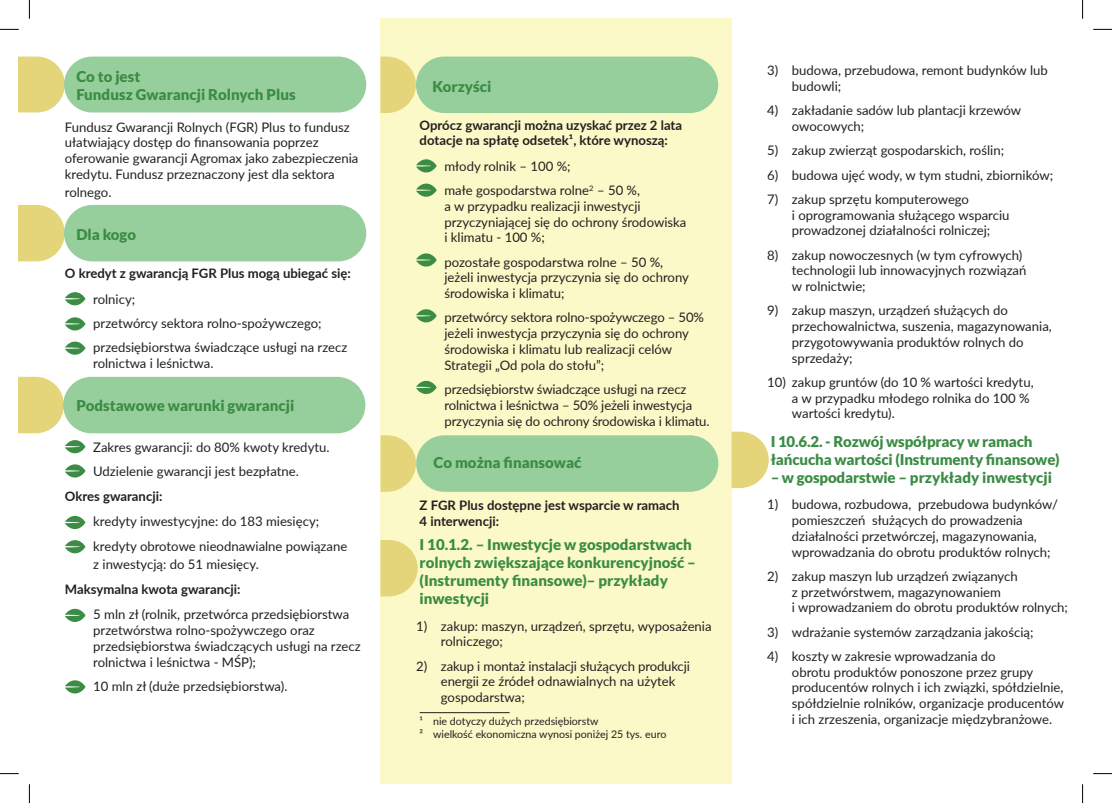
<style>
.page{position:relative;width:1112px;height:803px;background:#fff}
.page>*{position:absolute;margin:0;border:0;box-sizing:border-box;transform-origin:0 0}
.Nagłówek{font:900 15px/18px "Lato";color:#3b8c45}
.Nagłówek_1{font:900 15px/18px "Lato";color:#3b8c45}
.t_z_punktatorami_2{font:13.12px/15.8px "Lato";color:#231f20}
.t_z_punktatorami{font:13.12px/15.8px "Lato";color:#231f20}
.t_akapitowt{font:700 13.12px/15.8px "Lato";color:#231f20}
.t_akapitowt-2{font:13.12px/15.8px "Lato";color:#231f20}
.przypis{font:10.62px "Lato";color:#231f20}
</style>
<div class="page">
<div style="left:380px;top:19px;width:351px;height:765px;background:#faf9c7"></div>
<svg style="left:380px;top:540px;width:37px;height:56px;background:#e7da87"></svg>
<div style="left:416px;top:435px;width:302px;height:57px;background:#96cf9c;border-radius:28px"></div>
<svg style="left:380px;top:435px;width:36px;height:57px"></svg>
<svg style="left:380px;top:57px;width:36px;height:56px"></svg>
<div style="left:416px;top:57px;width:302px;height:56px;background:#96cf9c;border-radius:28px"></div>
<div style="left:63px;top:377px;width:302px;height:56px;background:#96cf9c;border-radius:28px"></div>
<svg style="left:19px;top:205px;width:46px;height:56px;background:#e7da8c"></svg>
<div style="left:64px;top:205px;width:302px;height:56px;background:#96cf9c;border-radius:28px"></div>
<svg style="left:19px;top:57px;width:46px;height:55px;background:#e7da8b"></svg>
<div style="left:64px;top:57px;width:302px;height:55px;background:#96cf9c;border-radius:28px"></div>
<svg style="left:65px;top:292px;width:20px;height:14px"></svg>
<svg style="left:65px;top:317px;width:20px;height:14px"></svg>
<svg style="left:65px;top:341px;width:20px;height:14px"></svg>
<svg style="left:19px;top:377px;width:66px;height:77px"></svg>
<svg style="left:65px;top:464px;width:20px;height:14px"></svg>
<svg style="left:65px;top:515px;width:20px;height:15px"></svg>
<svg style="left:65px;top:540px;width:20px;height:14px"></svg>
<svg style="left:65px;top:608px;width:20px;height:14px"></svg>
<svg style="left:65px;top:680px;width:20px;height:14px"></svg>
<svg style="left:416px;top:159px;width:20px;height:14px"></svg>
<svg style="left:416px;top:183px;width:20px;height:14px"></svg>
<svg style="left:416px;top:253px;width:20px;height:14px"></svg>
<svg style="left:416px;top:309px;width:20px;height:14px"></svg>
<svg style="left:416px;top:380px;width:20px;height:14px"></svg>
<hr style="left:419px;top:712px;width:90px;height:1px;background:#231f20">
<svg style="left:731px;top:432px;width:37px;height:56px;background:#e8db8f"></svg>
<svg style="left:0;top:29px;width:19px;height:1px"></svg>
<svg style="left:1093px;top:29px;width:18px;height:1px"></svg>
<svg style="left:0;top:773px;width:19px;height:1px"></svg>
<svg style="left:1093px;top:773px;width:18px;height:1px"></svg>
<svg style="left:29px;top:0;width:1px;height:19px"></svg>
<svg style="left:29px;top:784px;width:1px;height:19px"></svg>
<svg style="left:1082px;top:0;width:1px;height:19px"></svg>
<svg style="left:1082px;top:784px;width:1px;height:19px"></svg>
<p class="Nagłówek_1" style="left:76px;top:67px;width:221px">Co to jest<br>Fundusz Gwarancji Rolnych Plus</p>
<p class="t_akapitowt-2" style="left:65px;top:118px;width:295px">Fundusz Gwarancji Rolnych (FGR) Plus to fundusz ułatwiający dostęp do finansowania poprzez oferowanie gwarancji Agromax jako zabezpieczenia kredytu. Fundusz przeznaczony jest dla sektora</p>
<p class="t_akapitowt-2" style="left:65px;top:184px;width:48px">rolnego.</p>
<p class="Nagłówek_1" style="left:76px;top:225px;width:61px">Dla kogo</p>
<p class="t_akapitowt" style="left:65px;top:265px;width:287px">O kredyt z gwarancją FGR Plus mogą ubiegać się:</p>
<p class="t_z_punktatorami" style="left:93px;top:290px;width:43px">rolnicy;</p>
<p class="t_z_punktatorami" style="left:93px;top:315px;width:230px">przetwórcy sektora rolno-spożywczego;</p>
<p class="t_z_punktatorami" style="left:93px;top:339px;width:255px">przedsiębiorstwa świadczące usługi na rzecz rolnictwa i leśnictwa.</p>
<p class="Nagłówek_1" style="left:76px;top:396px;width:219px">Podstawowe warunki gwarancji</p>
<p class="t_z_punktatorami" style="left:93px;top:438px;width:238px">Zakres gwarancji: do 80% kwoty kredytu.</p>
<p class="t_z_punktatorami" style="left:93px;top:463px;width:207px">Udzielenie gwarancji jest bezpłatne.</p>
<p class="t_akapitowt" style="left:65px;top:488px;width:99px">Okres gwarancji:</p>
<p class="t_z_punktatorami" style="left:93px;top:513px;width:227px">kredyty inwestycyjne: do 183 miesięcy;</p>
<p class="t_z_punktatorami" style="left:93px;top:536px;width:255px;line-height:18px">kredyty obrotowe nieodnawialne powiązane z inwestycją: do 51 miesięcy.</p>
<p class="t_akapitowt" style="left:65px;top:581px;width:177px">Maksymalna kwota gwarancji:</p>
<p class="t_z_punktatorami" style="left:93px;top:606px;width:269px">5 mln zł (rolnik, przetwórca przedsiębiorstwa przetwórstwa rolno-spożywczego oraz przedsiębiorstwa świadczących usługi na rzecz rolnictwa i leśnictwa - MŚP);</p>
<p class="t_z_punktatorami" style="left:93px;top:678px;width:196px">10 mln zł (duże przedsiębiorstwa).</p>
<p class="Nagłówek_1" style="left:432px;top:77px;width:60px">Korzyści</p>
<p class="t_akapitowt" style="left:419px;top:116px;width:264px">Oprócz gwarancji można uzyskać przez 2 lata dotacje na spłatę odsetek1, które wynoszą:</p>
<p class="t_z_punktatorami" style="left:444px;top:158px;width:128px">młody rolnik – 100 %;</p>
<p class="t_z_punktatorami" style="left:444px;top:182px;width:243px">małe gospodarstwa rolne<sup>2</sup> – 50 %,<br>a w przypadku realizacji inwestycji przyczyniającej się do ochrony środowiska i klimatu - 100 %;</p>
<p class="t_z_punktatorami" style="left:444px;top:253px;width:246px">pozostałe gospodarstwa rolne – 50 %, jeżeli inwestycja przyczynia się do ochrony środowiska i klimatu;</p>
<p class="t_z_punktatorami" style="left:444px;top:309px;width:261px">przetwórcy sektora rolno-spożywczego – 50% jeżeli inwestycja przyczynia się do ochrony środowiska i klimatu lub realizacji celów Strategii „Od pola do stołu”;</p>
<p class="t_z_punktatorami" style="left:444px;top:381px;width:266px">przedsiębiorstw świadczące usługi na rzecz rolnictwa i leśnictwa – 50% jeżeli inwestycja przyczynia się do ochrony środowiska i klimatu.</p>
<p class="Nagłówek_1" style="left:433px;top:453px;width:149px">Co można finansować</p>
<p class="t_akapitowt" style="left:419px;top:497px;width:261px">Z FGR Plus dostępne jest wsparcie w ramach<br>4 interwencji:</p>
<p class="Nagłówek" style="left:419px;top:535px;width:278px">I 10.1.2. – Inwestycje w gospodarstwach rolnych zwiększające konkurencyjność – (Instrumenty finansowe)– przykłady inwestycji</p>
<p class="t_z_punktatorami_2" style="left:441px;top:617px;width:272px;text-indent:-25px">1) zakup: maszyn, urządzeń, sprzętu, wyposażenia rolniczego;</p>
<p class="t_z_punktatorami_2" style="left:441px;top:657px;width:250px;text-indent:-25px">2) zakup i montaż instalacji służących produkcji energii ze źródeł odnawialnych na użytek gospodarstwa;</p>
<p class="przypis" style="left:419px;top:714px;width:180px">¹ nie dotyczy dużych przedsiębiorstw</p>
<p class="przypis" style="left:419px;top:727px;width:248px">² wielkość ekonomiczna wynosi poniżej 25 tys. euro</p>
<p class="t_z_punktatorami_2" style="left:791px;top:62px;width:257px;text-indent:-25px">3) budowa, przebudowa, remont budynków lub budowli;</p>
<p class="t_z_punktatorami_2" style="left:791px;top:102px;width:231px;text-indent:-25px">4) zakładanie sadów lub plantacji krzewów owocowych;</p>
<p class="t_z_punktatorami_2" style="left:767px;top:142px;width:238px">5) zakup zwierząt gospodarskich, roślin;</p>
<p class="t_z_punktatorami_2" style="left:767px;top:166px;width:287px">6) budowa ujęć wody, w tym studni, zbiorników;</p>
<p class="t_z_punktatorami_2" style="left:791px;top:191px;width:219px;text-indent:-25px">7) zakup sprzętu komputerowego<br>i oprogramowania służącego wsparciu prowadzonej działalności rolniczej;</p>
<p class="t_z_punktatorami_2" style="left:791px;top:246px;width:236px;text-indent:-25px">8) zakup nowoczesnych (w tym cyfrowych) technologii lub innowacyjnych rozwiązań w rolnictwie;</p>
<p class="t_z_punktatorami_2" style="left:791px;top:302px;width:261px;text-indent:-25px">9) zakup maszyn, urządzeń służących do przechowalnictwa, suszenia, magazynowania, przygotowywania produktów rolnych do sprzedaży;</p>
<p class="t_z_punktatorami_2" style="left:791px;top:374px;width:243px;text-indent:-25px">10) zakup gruntów (do 10 % wartości kredytu, a w przypadku młodego rolnika do 100 % wartości kredytu).</p>
<p class="Nagłówek" style="left:770px;top:432px;width:290px">I 10.6.2. - Rozwój współpracy w ramach łańcucha wartości (Instrumenty finansowe)</p>
<p class="Nagłówek" style="left:770px;top:468px;width:283px">– w gospodarstwie – przykłady inwestycji</p>
<p class="t_z_punktatorami_2" style="left:791px;top:496px;width:267px;text-indent:-25px">1) budowa, rozbudowa, przebudowa budynków/ pomieszczeń służących do prowadzenia działalności przetwórczej, magazynowania, wprowadzania do obrotu produktów rolnych;</p>
<p class="t_z_punktatorami_2" style="left:791px;top:567px;width:277px;text-indent:-25px">2) zakup maszyn lub urządzeń związanych<br>z przetwórstwem, magazynowaniem<br>i wprowadzaniem do obrotu produktów rolnych;</p>
<p class="t_z_punktatorami_2" style="left:767px;top:623px;width:268px">3) wdrażanie systemów zarządzania jakością;</p>
<p class="t_z_punktatorami_2" style="left:791px;top:647px;width:273px;text-indent:-25px">4) koszty w zakresie wprowadzania do<br>obrotu produktów ponoszone przez grupy producentów rolnych i ich związki, spółdzielnie, spółdzielnie rolników, organizacje producentów i ich zrzeszenia, organizacje międzybranżowe.</p>
</div>
